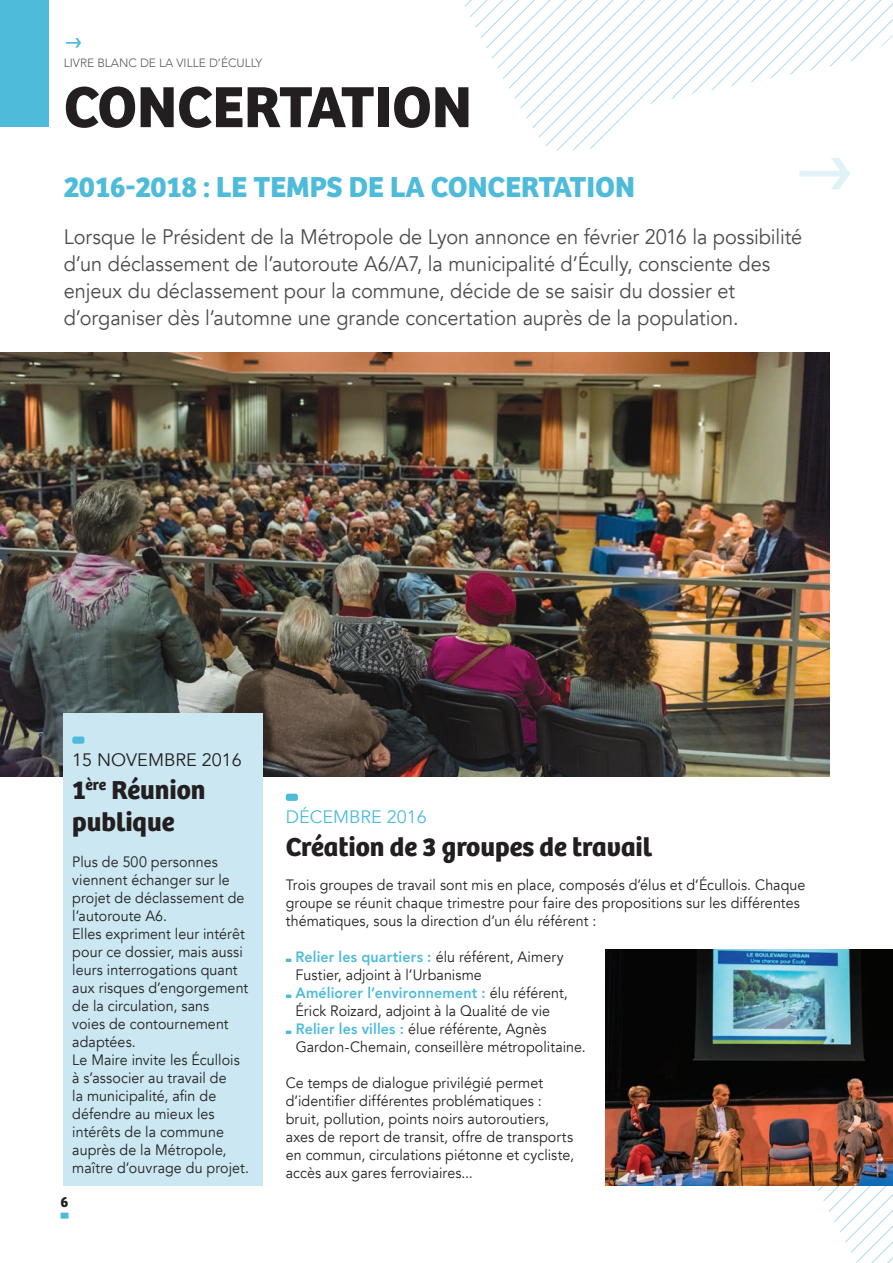
<style>
.page{position:relative;width:893px;height:1263px;background:#fff}
.page>*{position:absolute;margin:0;border:0;box-sizing:border-box;transform-origin:0 0}
.t1{font:700 60px "Bree";color:#231f20}
.t2{font:700 30px "Bree";color:#4ebbdb}
.t3{font:700 27px/32.4px "Bree";color:#231f20}
.t4{font:21px/27px "Avenir";letter-spacing:-.005em;color:#4b4c4d;scale:.95 1}
.t5{font:18px "Avenir";color:#231f20}
.t6{font:18px "Avenir";color:#4ebbdb}
.t7{font:15px/18px "Avenir";letter-spacing:.005em;color:#231f20;scale:.95 1}
.t8{font:700 15px "Bree";color:#231f20}
.t9{font:300 12px "Avenir";color:#5c5c5b}
.s1{font-weight:800;color:#4ebbdb}
</style>
<div class="page">
<svg style="left:465px;top:0;width:428px;height:151px"></svg>
<svg style="left:818px;top:1186px;width:75px;height:77px"></svg>
<img style="left:0;top:353px;width:829px;height:424px">
<div style="left:286px;top:794px;width:12px;height:7px;background:#4ebbdb;border-radius:2px"></div>
<svg style="left:286px;top:958px;width:5px;height:4px"></svg>
<svg style="left:286px;top:994px;width:5px;height:4px"></svg>
<svg style="left:286px;top:1030px;width:5px;height:4px"></svg>
<img style="left:605px;top:949px;width:288px;height:237px">
<div style="left:64px;top:713px;width:199px;height:473px;background:#cae7f2"></div>
<div style="left:72px;top:736px;width:12px;height:8px;background:#4ebbdb;border-radius:2px"></div>
<svg style="left:799px;top:158px;width:51px;height:31px"></svg>
<div style="left:61px;top:1212px;width:8px;height:6px;background:#4ebbdb"></div>
<div style="left:0;top:0;width:49px;height:127px;background:#4ebbdb"></div>
<svg style="left:66px;top:38px;width:15px;height:10px"></svg>
<p class="t9" style="left:64px;top:56px;width:200px">LIVRE BLANC DE LA VILLE D’ÉCULLY</p>
<h1 class="t1" style="left:64px;top:71px;width:409px">CONCERTATION</h1>
<h2 class="t2" style="left:64px;top:168px;width:573px">2016-2018 : LE TEMPS DE LA CONCERTATION</h2>
<p class="t4" style="left:64px;top:224px;width:779px">Lorsque le Président de la Métropole de Lyon annonce en février 2016 la possibilité d’un déclassement de l’autoroute A6/A7, la municipalité d’Écully, consciente des enjeux du déclassement pour la commune, décide de se saisir du dossier et d’organiser dès l’automne une grande concertation auprès de la population.</p>
<p class="t5" style="left:72px;top:749px;width:171px">15 NOVEMBRE 2016</p>
<h3 class="t3" style="left:72px;top:774px;width:135px">1<sup>ère</sup> Réunion publique</h3>
<p class="t7" style="left:72px;top:853px;width:187px">Plus de 500 personnes viennent échanger sur le projet de déclassement de l’autoroute A6.<br>Elles expriment leur intérêt pour ce dossier, mais aussi leurs interrogations quant aux risques d’engorgement de la circulation, sans<br>voies de contournement adaptées.<br>Le Maire invite les Écullois à s’associer au travail de<br>la municipalité, afin de défendre au mieux les intérêts de la commune auprès de la Métropole, maître d’ouvrage du projet.</p>
<p class="t8" style="left:61px;top:1192px;width:10px">6</p>
<p class="t6" style="left:286px;top:806px;width:143px">DÉCEMBRE 2016</p>
<h3 class="t3" style="left:286px;top:831px;width:368px">Création de 3 groupes de travail</h3>
<p class="t7" style="left:286px;top:876px;width:549px">Trois groupes de travail sont mis en place, composés d’élus et d’Écullois. Chaque groupe se réunit chaque trimestre pour faire des propositions sur les différentes thématiques, sous la direction d’un élu référent :</p>
<p class="t7" style="left:295px;top:948px;width:307px"><span class="s1">Relier les quartiers :</span> élu référent, Aimery Fustier, adjoint à l’Urbanisme<br><span class="s1">Améliorer l’environnement :</span> élu référent, Érick Roizard, adjoint à la Qualité de vie <span class="s1">Relier les villes :</span> élue référente, Agnès Gardon-Chemain, conseillère métropolitaine.</p>
<p class="t7" style="left:286px;top:1074px;width:305px">Ce temps de dialogue privilégié permet d’identifier différentes problématiques : bruit, pollution, points noirs autoroutiers, axes de report de transit, offre de transports en commun, circulations piétonne et cycliste, accès aux gares ferroviaires...</p>
</div>
